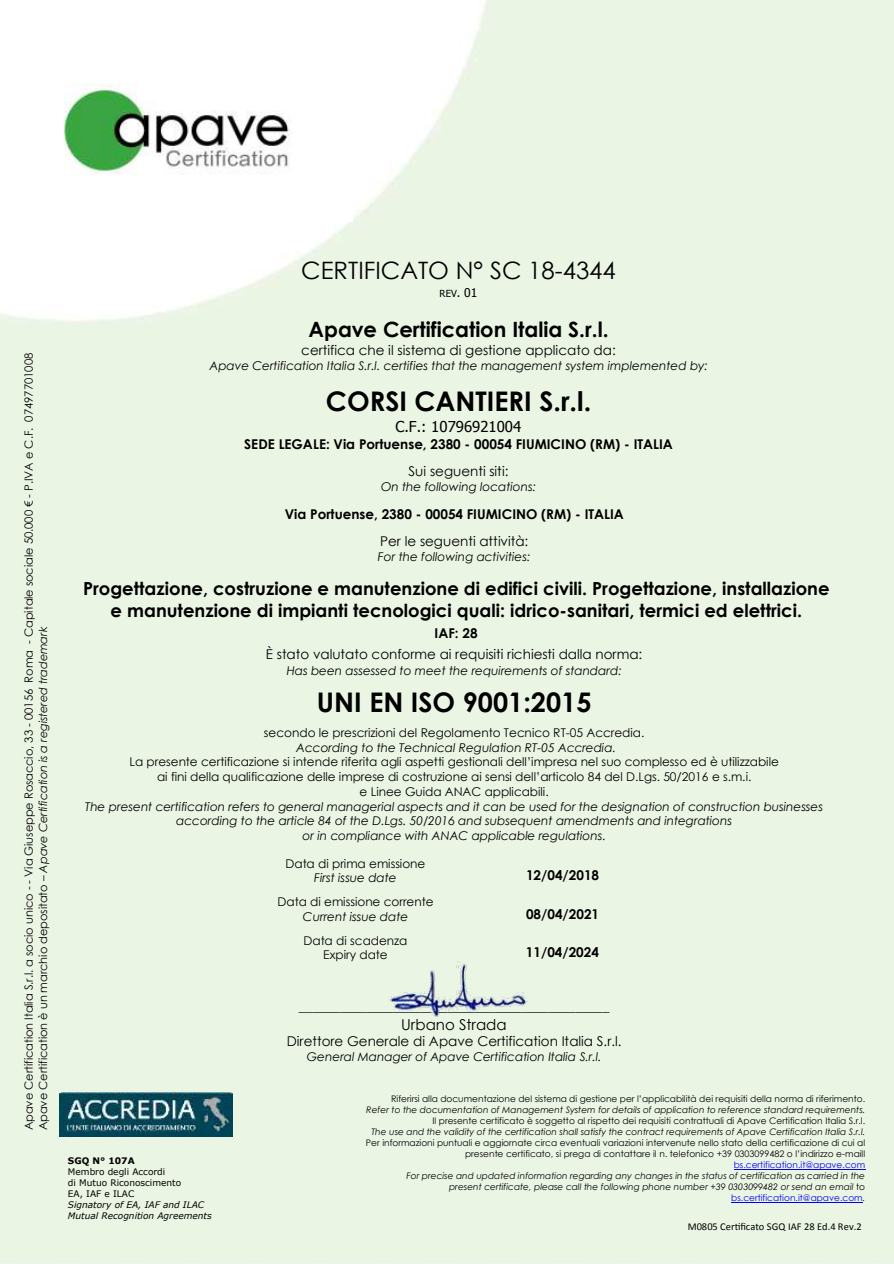
<style>
.page{position:relative;width:894px;height:1264px;background:#fff}
.page>*{position:absolute;margin:0;border:0;box-sizing:border-box;transform-origin:0 0}
.t1{font:700 27px "Century Gothic";color:#000}
.t2{font:24px "Century Gothic";color:#000}
.t3{font:700 21px "Century Gothic";color:#000}
.t4{font:700 18px/22.2px "Century Gothic";color:#000;text-align:center}
.t5{font:15px "Tahoma";color:#000}
.t6{font:15px "Century Gothic";color:#000}
.t7{font:13.5px "Century Gothic";color:#000}
.t8{font:700 13.5px "Century Gothic";color:#000}
.t9{font:italic 12px/14.7px "Century Gothic";color:#000;text-align:center}
.t10{font:12px/14.7px "Century Gothic";color:#000;text-align:center}
.t11{font:11.4px "Century Gothic";color:#000}
.t12{font:italic 11.4px "Century Gothic";color:#000}
.t13{font:10.5px "Calibri";letter-spacing:.005em;color:#000}
.t14{font:9.75px "Tahoma";color:#000}
.t15{font:italic 9px/11.1px "Century Gothic";color:#000;text-align:right}
.t16{font:9px/11.1px "Century Gothic";color:#000;text-align:right}
.t17{font:italic 9px/10.8px "Verdana";color:#000}
.t18{font:9px/10.9px "Verdana";color:#000}
.t19{font:9px "Century Gothic";color:#00f}
.t20{font:700 9px "Verdana";letter-spacing:.01em;color:#000}
.s1{font-style:normal}
.s2{font-size:12px}
.s3{font-style:normal;color:#00f}
</style>
<div class="page">
<div style="left:0;top:0;width:893px;height:1263px;background:#ebf5e4"></div>
<hr style="left:733px;top:1168px;width:132px;height:1px;background:#00f">
<hr style="left:731px;top:1201px;width:131px;height:1px;background:#00f">
<img style="left:59px;top:1091px;width:173px;height:44px">
<img style="left:29px;top:48px;width:323px;height:174px">
<img style="left:385px;top:960px;width:156px;height:67px">
<p class="t11" style="left:21px;top:421px;width:70px;rotate:-90deg">80010779470</p>
<p class="t11" style="left:21px;top:1129px;width:704px;rotate:-90deg">A p a ev C e c i f i t r a o i t n at I ai l a. l . r . S os c o i u n c i o - - V ai G u i es p p e R o as c c o i 33, - 0 0 1 5 6 R o m a - C a p at i e l os c ai e l 000 . 05 € - VI . P A e C . F .</p>
<p class="t12" style="left:35px;top:1130px;width:505px;rotate:-90deg"><span class="s1">A p a ev Certifica oi t n è un ma cr h oi depo atis ot –</span> Apave Certification is a regi ets er d ar t demark</p>
<h2 class="t2" style="left:301px;top:254px;width:316px">CERTIFICATO N° SC 18-4344</h2>
<p class="t14" style="left:439px;top:286px;width:39px">REV<span class="s2">. 01</span></p>
<h3 class="t3" style="left:308px;top:313px;width:301px">Apave Certification Italia S.r.l.</h3>
<p class="t7" style="left:301px;top:340px;width:316px">certifica che il sistema di gestione applicato da:</p>
<p class="t9" style="left:209px;top:358px;width:500px">Apave Certification Italia S.r.l. certifies that the management system implemented by:</p>
<h1 class="t1" style="left:326px;top:381px;width:267px">CORSI CANTIERI S.r.l.</h1>
<p class="t5" style="left:395px;top:416px;width:127px">C.F.: 10796921004</p>
<p class="t8" style="left:244px;top:433px;width:430px">SEDE LEGALE: Via Portuense, 2380 - 00054 FIUMICINO (RM) - ITALIA</p>
<p class="t7" style="left:408px;top:462px;width:101px">Sui seguenti siti:</p>
<p class="t9" style="left:381px;top:479px;width:157px">On the following locations:</p>
<p class="t8" style="left:284px;top:503px;width:340px">Via Portuense, 2380 - 00054 FIUMICINO (RM) - ITALIA</p>
<p class="t7" style="left:380px;top:532px;width:150px">Per le seguenti attività:</p>
<p class="t9" style="left:378px;top:549px;width:154px">For the following activities:</p>
<h3 class="t4" style="left:83px;top:576px;width:748px">Progettazione, costruzione e manutenzione di edifici civili. Progettazione, installazione e manutenzione di impianti tecnologici quali: idrico-sanitari, termici ed elettrici.</h3>
<p class="t8" style="left:434px;top:623px;width:45px">IAF: 28</p>
<p class="t7" style="left:266px;top:645px;width:378px">È stato valutato conforme ai requisiti richiesti dalla norma:</p>
<p class="t9" style="left:286px;top:662px;width:336px">Has been assessed to meet the requirements of standard:</p>
<h1 class="t1" style="left:317px;top:681px;width:276px">UNI EN ISO 9001:2015</h1>
<p class="t10" style="left:264px;top:725px;width:382px">secondo le prescrizioni del Regolamento Tecnico RT-05 Accredia.</p>
<p class="t9" style="left:296px;top:739px;width:321px">According to the Technical Regulation RT-05 Accredia.</p>
<p class="t10" style="left:129px;top:754px;width:651px">La presente certificazione si intende riferita agli aspetti gestionali dell’impresa nel suo complesso ed è utilizzabile ai fini della qualificazione delle imprese di costruzione ai sensi dell’articolo 84 del D.Lgs. 50/2016 e s.m.i.<br>e Linee Guida ANAC applicabili.</p>
<p class="t9" style="left:85px;top:798px;width:739px">The present certification refers to general managerial aspects and it can be used for the designation of construction businesses according to the article 84 of the D.Lgs. 50/2016 and subsequent amendments and integrations<br>or in compliance with ANAC applicable regulations.</p>
<p class="t10" style="left:285px;top:855px;width:141px">Data di prima emissione</p>
<p class="t9" style="left:314px;top:870px;width:84px">First issue date</p>
<p class="t8" style="left:526px;top:864px;width:75px">12/04/2018</p>
<p class="t10" style="left:277px;top:894px;width:157px">Data di emissione corrente</p>
<p class="t9" style="left:303px;top:908px;width:107px">Current issue date</p>
<p class="t8" style="left:526px;top:903px;width:75px">08/04/2021</p>
<p class="t10" style="left:303px;top:932px;width:106px">Data di scadenza<br>Expiry date</p>
<p class="t8" style="left:526px;top:941px;width:75px">11/04/2024</p>
<p class="t20" style="left:68px;top:1154px;width:68px">SGQ N° 107A</p>
<p class="t18" style="left:68px;top:1166px;width:115px">Membro degli Accordi<br>di Mutuo Riconoscimento<br>EA, IAF e ILAC</p>
<p class="t17" style="left:68px;top:1199px;width:145px">Signatory of EA, IAF and ILAC<br>Mutual Recognition Agreements</p>
<p class="t7" style="left:299px;top:996px;width:312px">______________________________________________</p>
<p class="t6" style="left:401px;top:1013px;width:107px">Urbano Strada</p>
<p class="t7" style="left:287px;top:1031px;width:336px">Direttore Generale di Apave Certification Italia S.r.l.</p>
<p class="t9" style="left:307px;top:1049px;width:296px">General Manager of Apave Certification Italia S.r.l.</p>
<p class="t16" style="left:391px;top:1092px;width:475px">Riferirsi alla documentazione del sistema di gestione per l’applicabilità dei requisiti della norma di riferimento.</p>
<p class="t15" style="left:366px;top:1103px;width:500px">Refer to the documentation of Management System for details of application to reference standard requirements.</p>
<p class="t16" style="left:432px;top:1114px;width:434px">Il presente certificato è soggetto al rispetto dei requisiti contrattuali di Apave Certification Italia S.r.l.</p>
<p class="t15" style="left:371px;top:1125px;width:495px">The use and the validity of the certification shall satisfy the contract requirements of Apave Certification Italia S.r.l.</p>
<p class="t16" style="left:366px;top:1136px;width:500px">Per informazioni puntuali e aggiornate circa eventuali variazioni intervenute nello stato della certificazione di cui al presente certificato, si prega di contattare il n. telefonico +39 0303099482 o l’indirizzo e-maill</p>
<p class="t19" style="left:733px;top:1158px;width:133px">bs.certification.it@apave.com</p>
<p class="t15" style="left:406px;top:1169px;width:460px">For precise and updated information regarding any changes in the status of certification as carried in the present certificate, please call the following phone number +39 0303099482 or send an email <span class="s1">to </span><span class="s3">bs.certification.it@apave.com</span>.</p>
<p class="t13" style="left:687px;top:1220px;width:176px">M0805 Certificato SGQ IAF 28 Ed.4 Rev.2</p>
</div>
